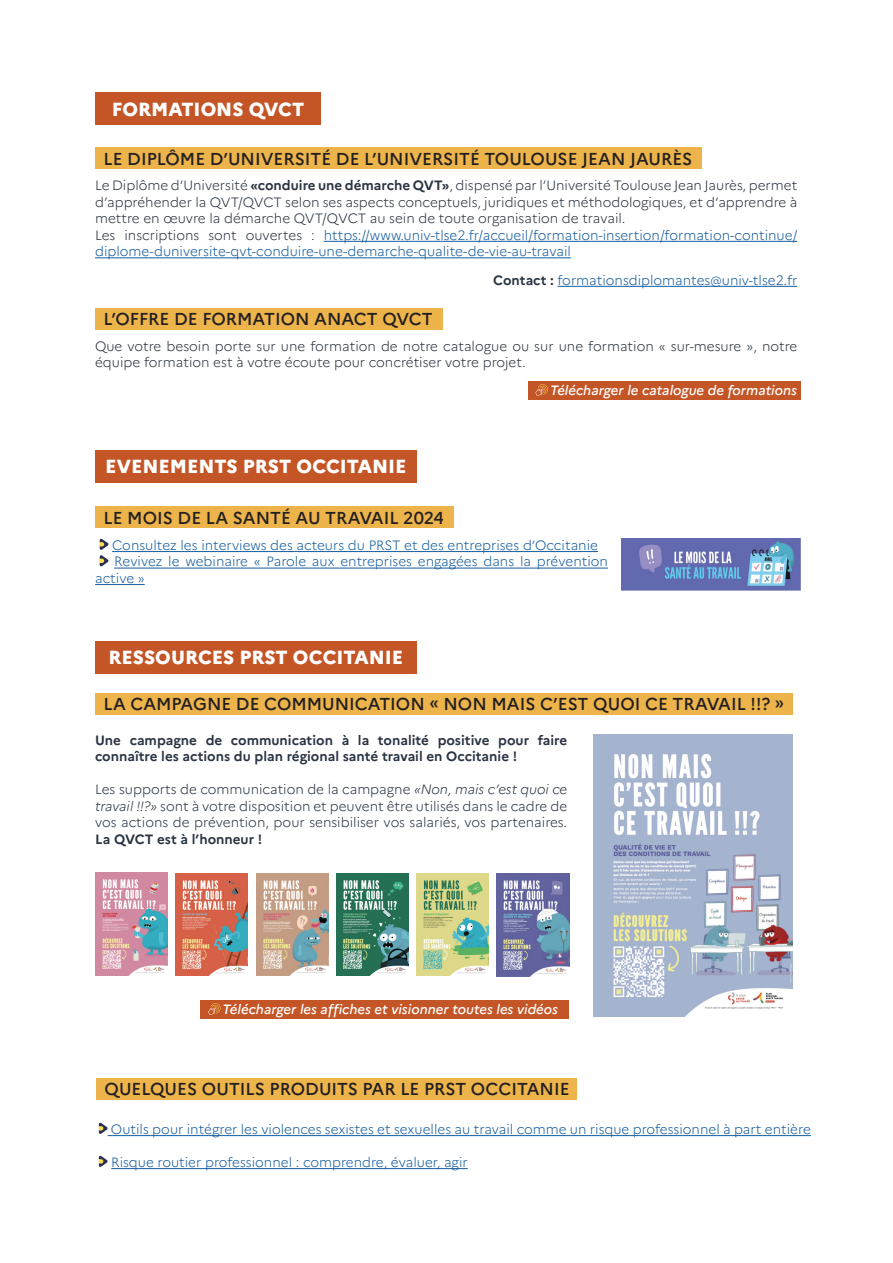
<style>
.page{position:relative;width:893px;height:1263px;background:#fff}
.page>*{position:absolute;margin:0;border:0;box-sizing:border-box;transform-origin:0 0}
.t1{font:800 18.9px "Marianne";color:#fff}
.t2{font:500 17.25px "Marianne";color:#231f20}
.t3{font:300 13.5px/16.5px "Marianne";color:#2a3442;text-align:justify}
.t4{font:300 13.5px/16.5px "Marianne";color:#175d9e}
.t5{font:700 13.5px/16.5px "Marianne";color:#2a3442}
.t6{font:italic 500 13.5px "Marianne";color:#fff}
.s1{font-weight:700}
.s2{color:#2a3442}
.s3{font-weight:700;color:#2a3442}
.s4{font-style:italic}
</style>
<div class="page">
<div style="left:95px;top:93px;width:226px;height:32px;background:#c45527"></div>
<div style="left:95px;top:450px;width:322px;height:32px;background:#c45527"></div>
<div style="left:95px;top:641px;width:322px;height:33px;background:#c45527"></div>
<hr style="left:324px;top:241px;width:473px;height:1px;background:#175d9e">
<hr style="left:95px;top:257px;width:476px;height:1px;background:#175d9e">
<hr style="left:557px;top:286px;width:240px;height:1px;background:#175d9e">
<div style="left:95px;top:148px;width:607px;height:21px;background:#edb44b"></div>
<div style="left:95px;top:308px;width:347px;height:21px;background:#edb44b"></div>
<div style="left:528px;top:381px;width:272px;height:18px;background:#c45527"></div>
<svg style="left:535px;top:384px;width:13px;height:12px"></svg>
<div style="left:95px;top:506px;width:358px;height:22px;background:#edb44b"></div>
<img style="left:622px;top:539px;width:178px;height:51px">
<hr style="left:112px;top:551px;width:486px;height:1px;background:#175d9e">
<hr style="left:114px;top:568px;width:494px;height:1px;background:#175d9e">
<hr style="left:95px;top:584px;width:50px;height:1px;background:#175d9e">
<svg style="left:99px;top:538px;width:10px;height:29px"></svg>
<div style="left:95px;top:693px;width:698px;height:21px;background:#edb44b"></div>
<div style="left:201px;top:1000px;width:368px;height:18px;background:#c45527"></div>
<svg style="left:208px;top:1003px;width:13px;height:12px"></svg>
<img style="left:593px;top:734px;width:200px;height:283px">
<img style="left:497px;top:874px;width:72px;height:102px">
<img style="left:95px;top:873px;width:73px;height:102px">
<img style="left:176px;top:873px;width:72px;height:102px">
<img style="left:416px;top:874px;width:73px;height:102px">
<img style="left:336px;top:874px;width:72px;height:101px">
<img style="left:256px;top:873px;width:72px;height:102px">
<hr style="left:108px;top:1135px;width:703px;height:1px;background:#175d9e">
<hr style="left:111px;top:1168px;width:357px;height:1px;background:#175d9e">
<svg style="left:98px;top:1122px;width:10px;height:12px"></svg>
<svg style="left:98px;top:1155px;width:10px;height:12px"></svg>
<div style="left:96px;top:1078px;width:481px;height:21px;background:#edb44b"></div>
<p class="t1" style="left:112px;top:98px;width:194px">FORMATIONS QVCT</p>
<p class="t2" style="left:104px;top:148px;width:590px">LE DIPLÔME D’UNIVERSITÉ DE L’UNIVERSITÉ TOULOUSE JEAN JAURÈS</p>
<p class="t3" style="left:95px;top:177px;width:704px">Le Diplôme d’Université <span class="s1">«conduire une démarche QVT»</span>, dispensé par l’Université Toulouse Jean Jaurès, permet d’appréhender la QVT/QVCT selon ses aspects conceptuels, juridiques et méthodologiques, et d’apprendre à mettre en œuvre la démarche QVT/QVCT au sein de toute organisation de travail.</p>
<p class="t4" style="left:95px;top:226px;width:704px"><span class="s2">Les inscriptions sont ouvertes :</span> https://www.univ-tlse2.fr/accueil/formation-insertion/formation-continue/ diplome-duniversite-qvt-conduire-une-demarche-qualite-de-vie-au-travail</p>
<p class="t4" style="left:493px;top:271px;width:306px"><span class="s3">Contact :</span> formationsdiplomantes@univ-tlse2.fr</p>
<p class="t2" style="left:104px;top:309px;width:331px">L’OFFRE DE FORMATION ANACT QVCT</p>
<p class="t3" style="left:95px;top:338px;width:704px">Que votre besoin porte sur une formation de notre catalogue ou sur une formation « sur-mesure », notre équipe formation est à votre écoute pour concrétiser votre projet.</p>
<p class="t1" style="left:105px;top:455px;width:303px">EVENEMENTS PRST OCCITANIE</p>
<p class="t6" style="left:550px;top:382px;width:249px">Télécharger le catalogue de formations</p>
<p class="t2" style="left:104px;top:507px;width:342px">LE MOIS DE LA SANTÉ AU TRAVAIL 2024</p>
<p class="t4" style="left:112px;top:537px;width:487px">Consultez les interviews des acteurs du PRST et des entreprises d’Occitanie</p>
<p class="t4" style="left:95px;top:553px;width:514px;text-indent:19px">Revivez le webinaire « Parole aux entreprises engagées dans la prévention active »</p>
<p class="t1" style="left:109px;top:646px;width:296px">RESSOURCES PRST OCCITANIE</p>
<p class="t2" style="left:104px;top:694px;width:682px">LA CAMPAGNE DE COMMUNICATION « NON MAIS C’EST QUOI CE TRAVAIL !!? »</p>
<p class="t5" style="left:95px;top:731px;width:474px">Une campagne de communication à la tonalité positive pour faire connaître les actions du plan régional santé travail en Occitanie !</p>
<p class="t3" style="left:95px;top:781px;width:474px">Les supports de communication de la campagne <span class="s4">«Non, mais c’est quoi ce travail !!?»</span> sont à votre disposition et peuvent être utilisés dans le cadre de vos actions de prévention, pour sensibiliser vos salariés, vos partenaires.<br><span class="s1">La QVCT est à l’honneur !</span></p>
<p class="t6" style="left:223px;top:1001px;width:337px">Télécharger les affiches et visionner toutes les vidéos</p>
<p class="t2" style="left:105px;top:1078px;width:467px">QUELQUES OUTILS PRODUITS PAR LE PRST OCCITANIE</p>
<p class="t4" style="left:111px;top:1121px;width:701px">Outils pour intégrer les violences sexistes et sexuelles au travail comme un risque professionnel à part entière</p>
<p class="t4" style="left:111px;top:1154px;width:358px">Risque routier professionnel : comprendre, évaluer, agir</p>
</div>
